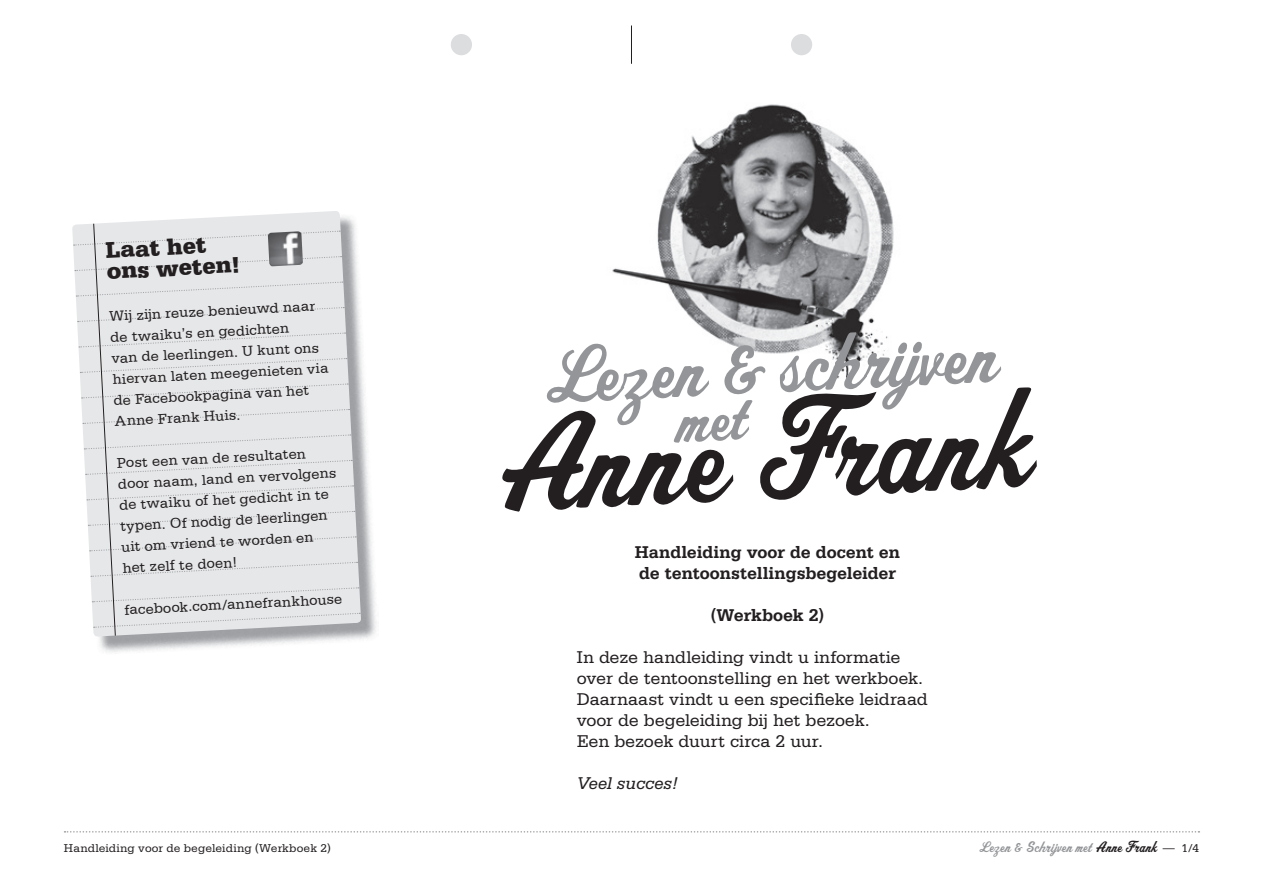
<style>
.page{position:relative;width:1263px;height:893px;background:#fff}
.page>*{position:absolute;margin:0;border:0;box-sizing:border-box;transform-origin:0 0}
.t1{font:148.35px "OPTI Sport Script";color:#231f20}
.t2{font:87.75px "OPTI Sport Script";color:#939598}
.t3{font:900 24px/21px "Serifa Std";color:#231f20}
.t4{font:18px/21px "Serifa Std";letter-spacing:-.01em;color:#231f20}
.t5{font:700 18px/21px "Serifa Std";letter-spacing:-.015em;color:#231f20}
.t6{font:italic 18px "Serifa Std";letter-spacing:.015em;color:#231f20}
.t7{font:16.5px "OPTI Sport Script";letter-spacing:.005em;color:#939598}
.t8{font:15px/21px "Serifa Std";color:#231f20}
.t9{font:12px "Serifa Std";letter-spacing:.005em;color:#231f20}
.s1{color:#231f20}
.s2{font-family:"Serifa Std";font-size:12px;color:#231f20}
</style>
<div class="page">
<svg style="left:65px;top:831px;width:1134px;height:2px"></svg>
<div style="left:451px;top:34px;width:21px;height:21px;background:#dcdddf;border-radius:50%"></div>
<div style="left:791px;top:34px;width:21px;height:21px;background:#dcdddf;border-radius:50%"></div>
<hr style="left:631px;top:26px;width:1px;height:38px;background:#231f20">
<img style="left:612px;top:104px;width:282px;height:275px">
<img style="left:99px;top:348px;width:277px;height:305px">
<svg style="left:72px;top:211px;width:289px;height:426px"></svg>
<svg style="left:74px;top:223px;width:286px;height:413px;background:#e2e3e5"></svg>
<img style="left:268px;top:231px;width:35px;height:35px">
<h3 class="t3" style="left:105px;top:240px;width:135px;rotate:-3deg">Laat het ons weten!</h3>
<p class="t8" style="left:109px;top:306px;width:218px;rotate:-3deg">Wij zijn reuze benieuwd naar de twaiku’s en gedichten<br>van de leerlingen. U kunt ons hiervan laten meegenieten via de Facebookpagina van het<br>Anne Frank Huis.</p>
<p class="t8" style="left:116px;top:453px;width:220px;rotate:-3deg">Post een van de resultaten door naam, land en vervolgens de twaiku of het gedicht in te typen. Of nodig de leerlingen uit om vriend te worden en het zelf te doen!</p>
<p class="t8" style="left:124px;top:599px;width:220px;rotate:-3deg">facebook.com/annefrankhouse</p>
<h2 class="t2" style="left:533px;top:327px;width:463px;rotate:-3deg">Lezen &amp; schrijven</h2>
<h1 class="t1" style="left:479px;top:383px;width:547px;rotate:-3deg">Anne Frank</h1>
<p class="t5" style="left:635px;top:542px;width:267px">Handleiding voor de docent en de tentoonstellingsbegeleider</p>
<p class="t5" style="left:710px;top:605px;width:116px">(Werkboek 2)</p>
<p class="t4" style="left:577px;top:647px;width:353px">In deze handleiding vindt u informatie over de tentoonstelling en het werkboek.<br>Daarnaast vindt u een specifieke leidraad voor de begeleiding bij het bezoek.<br>Een bezoek duurt circa 2 uur.</p>
<p class="t6" style="left:577px;top:773px;width:103px">Veel succes!</p>
<p class="t9" style="left:64px;top:841px;width:268px">Handleiding voor de begeleiding (Werkboek 2)</p>
<p class="t7" style="left:978px;top:837px;width:223px">Lezen &amp; Schrijven met <span class="s1">Anne Frank</span> <span class="s2">— 1/4</span></p>
</div>
